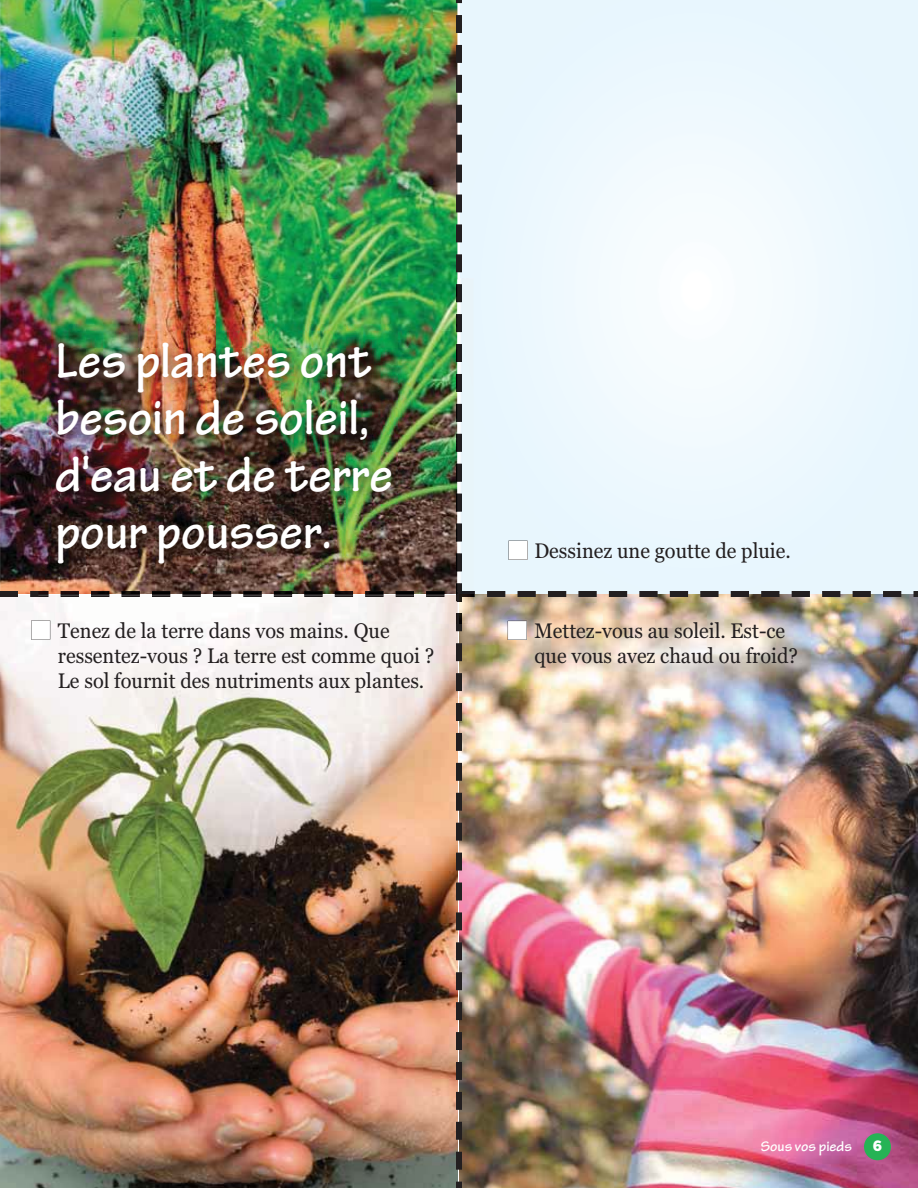
<style>
.page{position:relative;width:918px;height:1188px;background:#fff}
.page>*{position:absolute;margin:0;border:0;box-sizing:border-box;transform-origin:0 0}
.t1{font:700 52.5px/57px "Tekton Pro";color:#fff;scale:.95 1}
.t2{font:21px/25.2px "Georgia";color:#231f20;scale:.95 1}
.t3{font:700 15px "Tekton Pro";color:#fff}
.t4{font:15px "Chunk Five";color:#fff}
</style>
<div class="page">
<img style="left:0;top:0;width:918px;height:1188px">
<h1 class="t1" style="left:55px;top:333px;width:357px">Les plantes ont besoin de soleil, d'eau et de terre pour pousser.</h1>
<p class="t2" style="left:534px;top:537px;width:271px">Dessinez une goutte de pluie.</p>
<p class="t2" style="left:58px;top:617px;width:398px">Tenez de la terre dans vos mains. Que ressentez-vous ? La terre est comme quoi ?<br>Le sol fournit des nutriments aux plantes.</p>
<p class="t2" style="left:534px;top:617px;width:279px">Mettez-vous au soleil. Est-ce que vous avez chaud ou froid?</p>
<p class="t3" style="left:761px;top:1137px;width:93px">Sous vos pieds</p>
<p class="t4" style="left:873px;top:1137px;width:10px">6</p>
</div>
